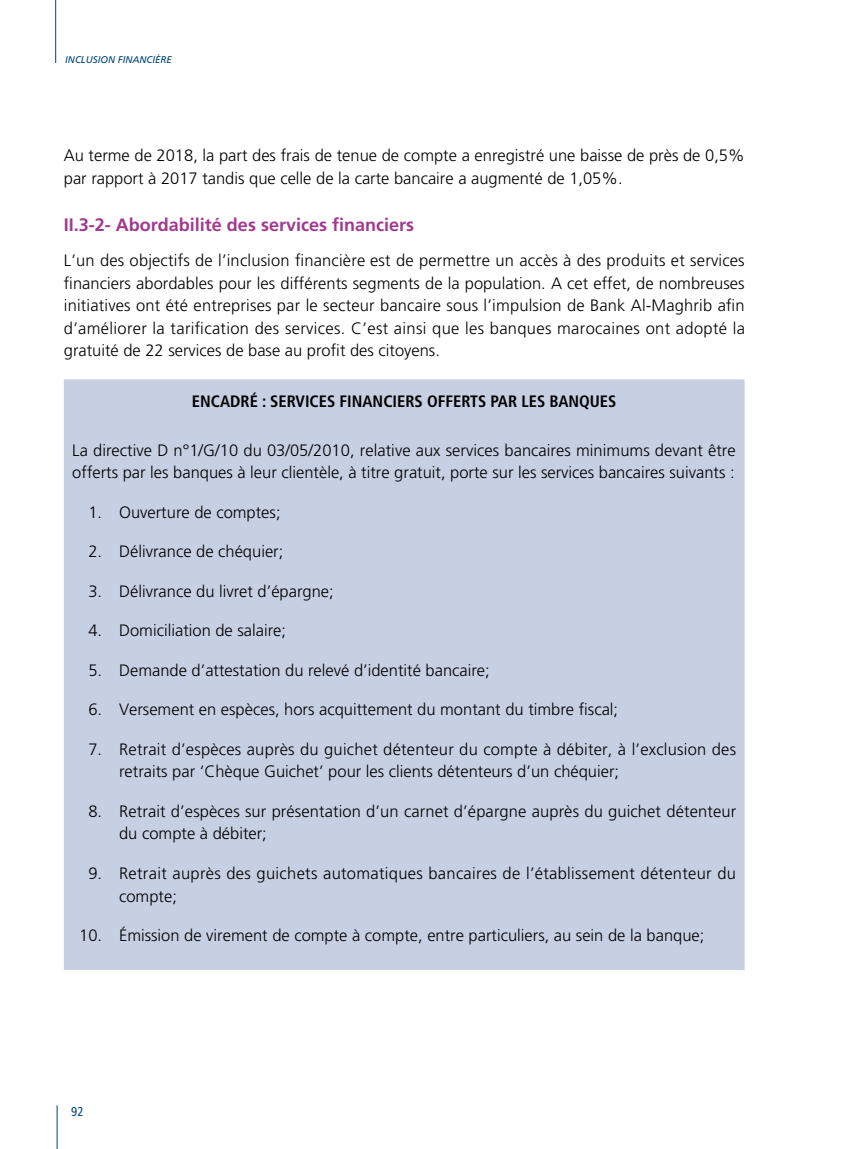
<style>
.page{position:relative;width:851px;height:1149px;background:#fff}
.page>*{position:absolute;margin:0;border:0;box-sizing:border-box;transform-origin:0 0}
.t1{font:700 18px "Frutiger";color:#a03a8e}
.t2{font:300 16.5px/22.5px "Frutiger";color:#000}
.t3{font:300 16.5px/22.5px "Frutiger";letter-spacing:.02em;color:#000}
.t4{font:700 condensed 16.5px "Frutiger";color:#000}
.t5{font:condensed 12.75px "Frutiger";color:#004379}
.t6{font:italic 9.75px "Frutiger";color:#004379}
</style>
<div class="page">
<hr style="left:55px;top:0;width:1px;height:63px;background:#004379">
<hr style="left:57px;top:1104px;width:1px;height:44px;background:#004379">
<div style="left:64px;top:379px;width:680px;height:590px;background:#c7cfe3"></div>
<svg style="left:64px;top:969px;width:680px;height:1px"></svg>
<p class="t6" style="left:65px;top:54px;width:108px">INCLUSION FINANCIÈRE</p>
<p class="t2" style="left:64px;top:144px;width:682px">Au terme de 2018, la part des frais de tenue de compte a enregistré une baisse de près de 0,5% par rapport à 2017 tandis que celle de la carte bancaire a augmenté de 1,05%.</p>
<p class="t1" style="left:64px;top:214px;width:352px">II.3-2- Abordabilité des services financiers</p>
<p class="t2" style="left:64px;top:249px;width:682px;text-align:justify">L’un des objectifs de l’inclusion financière est de permettre un accès à des produits et services financiers abordables pour les différents segments de la population. A cet effet, de nombreuses initiatives ont été entreprises par le secteur bancaire sous l’impulsion de Bank Al-Maghrib afin d’améliorer la tarification des services. C’est ainsi que les banques marocaines ont adopté la gratuité de 22 services de base au profit des citoyens.</p>
<p class="t4" style="left:192px;top:391px;width:426px">ENCADRÉ : SERVICES FINANCIERS OFFERTS PAR LES BANQUES</p>
<p class="t2" style="left:72px;top:439px;width:664px">La directive D n°1/G/10 du 03/05/2010, relative aux services bancaires minimums devant être offerts par les banques à leur clientèle, à titre gratuit, porte sur les services bancaires suivants :</p>
<p class="t2" style="left:88px;top:501px;width:194px">1. Ouverture de comptes;</p>
<p class="t2" style="left:88px;top:540px;width:196px">2. Délivrance de chéquier;</p>
<p class="t2" style="left:88px;top:580px;width:247px">3. Délivrance du livret d’épargne;</p>
<p class="t2" style="left:88px;top:619px;width:199px">4. Domiciliation de salaire;</p>
<p class="t2" style="left:88px;top:659px;width:403px">5. Demande d’attestation du relevé d’identité bancaire;</p>
<p class="t2" style="left:88px;top:698px;width:531px">6. Versement en espèces, hors acquittement du montant du timbre fiscal;</p>
<p class="t2" style="left:119px;top:738px;width:618px;text-indent:-31px">7. Retrait d’espèces auprès du guichet détenteur du compte à débiter, à l’exclusion des retraits par ‘Chèque Guichet’ pour les clients détenteurs d’un chéquier;</p>
<p class="t2" style="left:119px;top:800px;width:618px;text-indent:-31px">8. Retrait d’espèces sur présentation d’un carnet d’épargne auprès du guichet détenteur du compte à débiter;</p>
<p class="t3" style="left:119px;top:862px;width:618px;text-indent:-31px">9. Retrait auprès des guichets automatiques bancaires de l’établissement détenteur du compte;</p>
<p class="t2" style="left:79px;top:924px;width:626px">10. Émission de virement de compte à compte, entre particuliers, au sein de la banque;</p>
<p class="t5" style="left:71px;top:1104px;width:14px">92</p>
</div>
